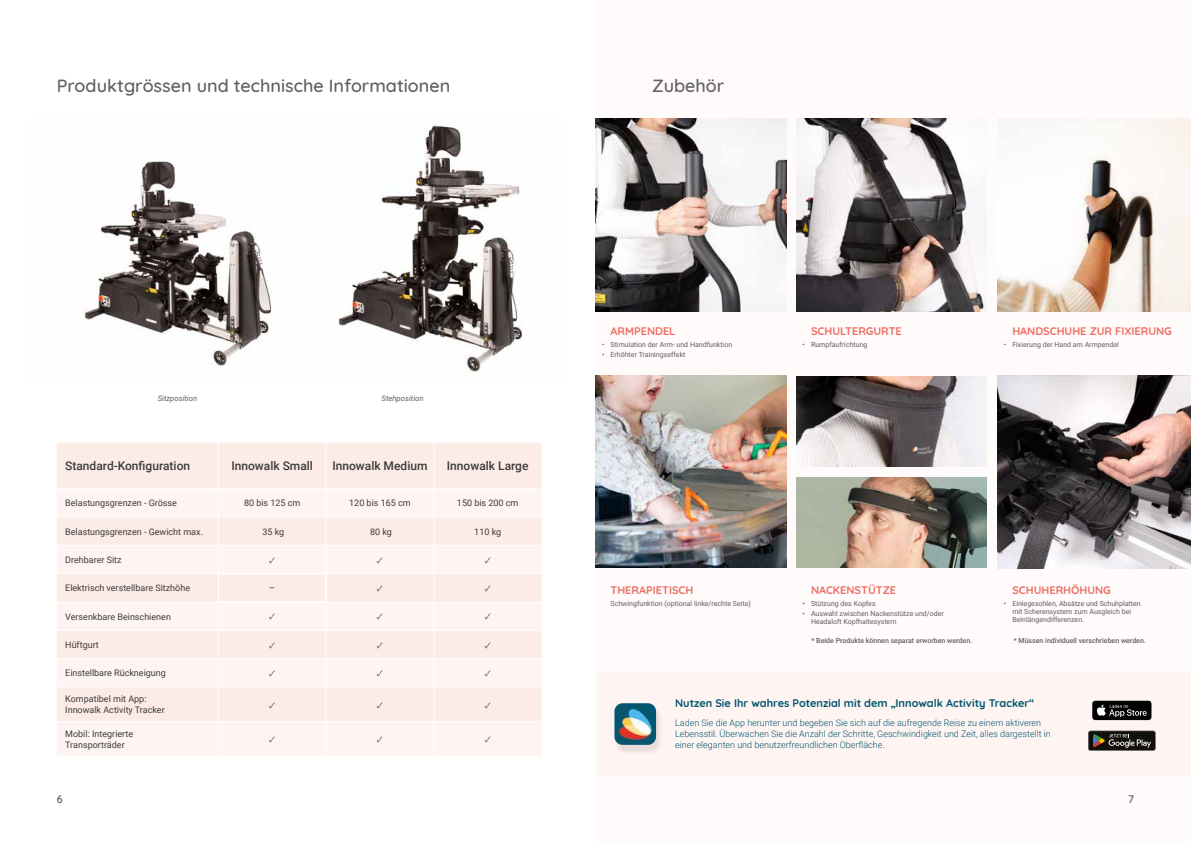
<style>
.page{position:relative;width:1191px;height:842px;background:#fff}
.page>*{position:absolute;margin:0;border:0;box-sizing:border-box;transform-origin:0 0}
.t1{font:500 18px "Quicksand";color:#616160}
.t2{font:500 12px "Roboto";color:#3c3c3d}
.t3{font:700 11px "Quicksand";color:#ed6d64}
.t4{font:700 11px "Quicksand";color:#00546c}
.t5{font:600 11px "Quicksand";color:#616160}
.t6{font:9px/10.8px "Roboto";color:#3c3c3d}
.t7{font:300 9px/10.8px "Roboto";color:#00546c}
.t8{font:9px "Minion Pro";color:#3c3c3d}
.t9{font:italic 7.7px "Roboto";color:#616160}
.t10{font:7px/8.4px "Roboto";color:#616160}
.t11{font:500 7px "Roboto";color:#616160}
</style>
<div class="page">
<img style="left:338px;top:124px;width:185px;height:248px">
<img style="left:84px;top:161px;width:190px;height:205px">
<div style="left:595px;top:0;width:596px;height:842px;background:#fefbfa"></div>
<img style="left:595px;top:375px;width:191px;height:193px">
<img style="left:797px;top:376px;width:189px;height:91px">
<img style="left:797px;top:477px;width:189px;height:91px">
<img style="left:997px;top:376px;width:194px;height:192px">
<img style="left:997px;top:119px;width:194px;height:192px">
<div style="left:596px;top:672px;width:595px;height:104px;background:#fef5f3"></div>
<img style="left:595px;top:119px;width:191px;height:192px">
<img style="left:797px;top:119px;width:189px;height:192px">
<div style="left:57px;top:443px;width:484px;height:45px;background:#fdebe6"></div>
<svg style="left:57px;top:489px;width:484px;height:267px;fill:#fef5f3"></svg>
<hr style="left:218px;top:443px;width:1px;height:45px;background:#fff">
<hr style="left:326px;top:443px;width:1px;height:45px;background:#fff">
<hr style="left:433px;top:443px;width:1px;height:45px;background:#fff">
<svg style="left:433px;top:489px;width:1px;height:198px"></svg>
<hr style="left:218px;top:687px;width:1px;height:34px;background:#fff">
<hr style="left:326px;top:687px;width:1px;height:34px;background:#fff">
<hr style="left:433px;top:687px;width:1px;height:34px;background:#fff">
<hr style="left:218px;top:722px;width:1px;height:34px;background:#fff">
<hr style="left:326px;top:722px;width:1px;height:34px;background:#fff">
<hr style="left:433px;top:722px;width:1px;height:34px;background:#fff">
<hr style="left:57px;top:545px;width:161px;height:1px;background:#fff">
<hr style="left:326px;top:545px;width:108px;height:1px;background:#fff">
<hr style="left:434px;top:545px;width:107px;height:1px;background:#fff">
<hr style="left:57px;top:602px;width:161px;height:1px;background:#fff">
<hr style="left:326px;top:602px;width:108px;height:1px;background:#fff">
<hr style="left:434px;top:602px;width:107px;height:1px;background:#fff">
<hr style="left:57px;top:658px;width:161px;height:1px;background:#fff">
<hr style="left:326px;top:658px;width:108px;height:1px;background:#fff">
<hr style="left:434px;top:658px;width:107px;height:1px;background:#fff">
<hr style="left:57px;top:721px;width:161px;height:1px;background:#fff">
<hr style="left:218px;top:721px;width:108px;height:1px;background:#fff">
<hr style="left:326px;top:721px;width:108px;height:1px;background:#fff">
<hr style="left:434px;top:721px;width:107px;height:1px;background:#fff">
<hr style="left:57px;top:517px;width:161px;height:1px;background:#fff">
<hr style="left:326px;top:517px;width:108px;height:1px;background:#fff">
<hr style="left:434px;top:517px;width:107px;height:1px;background:#fff">
<hr style="left:57px;top:573px;width:161px;height:1px;background:#fff">
<hr style="left:326px;top:573px;width:108px;height:1px;background:#fff">
<hr style="left:434px;top:573px;width:107px;height:1px;background:#fff">
<hr style="left:57px;top:630px;width:161px;height:1px;background:#fff">
<hr style="left:326px;top:630px;width:108px;height:1px;background:#fff">
<hr style="left:434px;top:630px;width:107px;height:1px;background:#fff">
<hr style="left:57px;top:687px;width:161px;height:1px;background:#fff">
<hr style="left:218px;top:687px;width:108px;height:1px;background:#fff">
<hr style="left:326px;top:687px;width:108px;height:1px;background:#fff">
<hr style="left:434px;top:687px;width:107px;height:1px;background:#fff">
<svg style="left:218px;top:489px;width:109px;height:198px"></svg>
<div style="left:613px;top:705px;width:50px;height:50px;background:#f2e9e7"></div>
<img style="left:614px;top:703px;width:42px;height:42px">
<svg style="left:1092px;top:700px;width:59px;height:20px"></svg>
<svg style="left:1088px;top:731px;width:67px;height:20px"></svg>
<h1 class="t1" style="left:57px;top:71px;width:395px">Produktgrössen und technische Informationen</h1>
<h1 class="t1" style="left:652px;top:71px;width:74px">Zubehör</h1>
<p class="t9" style="left:158px;top:393px;width:41px">Sitzposition</p>
<p class="t9" style="left:381px;top:393px;width:44px">Stehposition</p>
<h3 class="t3" style="left:610px;top:322px;width:66px">ARMPENDEL</h3>
<p class="t10" style="left:602px;top:340px;width:132px">• Stimulation der Arm- und Handfunktion</p>
<p class="t10" style="left:602px;top:350px;width:85px">• Erhöhter Trainingseffekt</p>
<h3 class="t3" style="left:811px;top:322px;width:92px">SCHULTERGURTE</h3>
<p class="t10" style="left:802px;top:340px;width:67px">• Rumpfaufrichtung</p>
<h3 class="t3" style="left:1012px;top:322px;width:161px">HANDSCHUHE ZUR FIXIERUNG</h3>
<p class="t10" style="left:1003px;top:340px;width:116px">• Fixierung der Hand am Armpendel</p>
<h2 class="t2" style="left:65px;top:457px;width:126px">Standard-Konfiguration</h2>
<h2 class="t2" style="left:231px;top:457px;width:83px">Innowalk Small</h2>
<h2 class="t2" style="left:332px;top:457px;width:97px">Innowalk Medium</h2>
<h2 class="t2" style="left:447px;top:457px;width:83px">Innowalk Large</h2>
<p class="t6" style="left:65px;top:497px;width:113px">Belastungsgrenzen - Grösse</p>
<p class="t6" style="left:244px;top:497px;width:58px">80 bis 125 cm</p>
<p class="t6" style="left:349px;top:497px;width:63px">120 bis 165 cm</p>
<p class="t6" style="left:457px;top:497px;width:63px">150 bis 200 cm</p>
<p class="t6" style="left:65px;top:526px;width:139px">Belastungsgrenzen - Gewicht max.</p>
<p class="t6" style="left:262px;top:526px;width:23px">35 kg</p>
<p class="t6" style="left:370px;top:526px;width:23px">80 kg</p>
<p class="t6" style="left:474px;top:526px;width:28px">110 kg</p>
<p class="t6" style="left:65px;top:554px;width:58px">Drehbarer Sitz</p>
<p class="t8" style="left:269px;top:554px;width:8px">✓</p>
<p class="t8" style="left:377px;top:554px;width:8px">✓</p>
<p class="t8" style="left:485px;top:554px;width:8px">✓</p>
<p class="t6" style="left:65px;top:582px;width:126px">Elektrisch verstellbare Sitzhöhe</p>
<p class="t6" style="left:269px;top:582px;width:7px">–</p>
<p class="t8" style="left:377px;top:582px;width:8px">✓</p>
<p class="t8" style="left:485px;top:582px;width:8px">✓</p>
<p class="t6" style="left:65px;top:611px;width:107px">Versenkbare Beinschienen</p>
<p class="t8" style="left:269px;top:611px;width:8px">✓</p>
<p class="t8" style="left:377px;top:611px;width:8px">✓</p>
<p class="t8" style="left:485px;top:611px;width:8px">✓</p>
<p class="t6" style="left:65px;top:639px;width:35px">Hüftgurt</p>
<p class="t8" style="left:269px;top:639px;width:8px">✓</p>
<p class="t8" style="left:377px;top:639px;width:8px">✓</p>
<p class="t8" style="left:485px;top:639px;width:8px">✓</p>
<p class="t6" style="left:65px;top:667px;width:102px">Einstellbare Rückneigung</p>
<p class="t8" style="left:269px;top:667px;width:8px">✓</p>
<p class="t8" style="left:377px;top:667px;width:8px">✓</p>
<p class="t8" style="left:485px;top:667px;width:8px">✓</p>
<p class="t6" style="left:65px;top:693px;width:101px">Kompatibel mit App:<br>Innowalk Activity Tracker</p>
<p class="t8" style="left:269px;top:699px;width:8px">✓</p>
<p class="t8" style="left:377px;top:699px;width:8px">✓</p>
<p class="t8" style="left:485px;top:699px;width:8px">✓</p>
<p class="t6" style="left:65px;top:728px;width:69px">Mobil: Integrierte<br>Transporträder</p>
<p class="t8" style="left:269px;top:733px;width:8px">✓</p>
<p class="t8" style="left:377px;top:733px;width:8px">✓</p>
<p class="t8" style="left:485px;top:733px;width:8px">✓</p>
<h3 class="t5" style="left:57px;top:791px;width:7px">6</h3>
<h3 class="t3" style="left:610px;top:581px;width:84px">THERAPIETISCH</h3>
<p class="t10" style="left:610px;top:599px;width:142px">Schwingfunktion (optional linke/rechte Seite)</p>
<h3 class="t3" style="left:811px;top:581px;width:87px">NACKENSTÜTZE</h3>
<p class="t10" style="left:802px;top:599px;width:75px">• Stützung des Kopfes</p>
<p class="t10" style="left:811px;top:609px;width:134px;text-indent:-9px">• Auswahl zwischen Nackenstütze und/oder<br>Headaloft Kopfhaltesystem</p>
<h3 class="t3" style="left:1012px;top:581px;width:100px">SCHUHERHÖHUNG</h3>
<p class="t10" style="left:1012px;top:599px;width:130px;text-indent:-9px">• Einlegesohlen, Absätze und Schuhplatten mit Scherensystem zum Ausgleich bei<br>Beinlängendifferenzen.</p>
<p class="t11" style="left:811px;top:636px;width:162px">* Beide Produkte können separat erworben werden.</p>
<p class="t11" style="left:1013px;top:636px;width:134px">* Müssen individuell verschrieben werden.</p>
<h3 class="t4" style="left:675px;top:694px;width:361px">Nutzen Sie Ihr wahres Potenzial mit dem „Innowalk Activity Tracker“</h3>
<p class="t7" style="left:675px;top:717px;width:377px">Laden Sie die App herunter und begeben Sie sich auf die aufregende Reise zu einem aktiveren<br>Lebensstil. Überwachen Sie die Anzahl der Schritte, Geschwindigkeit und Zeit, alles dargestellt in einer eleganten und benutzerfreundlichen Oberfläche.</p>
<h3 class="t5" style="left:1128px;top:791px;width:8px">7</h3>
</div>
